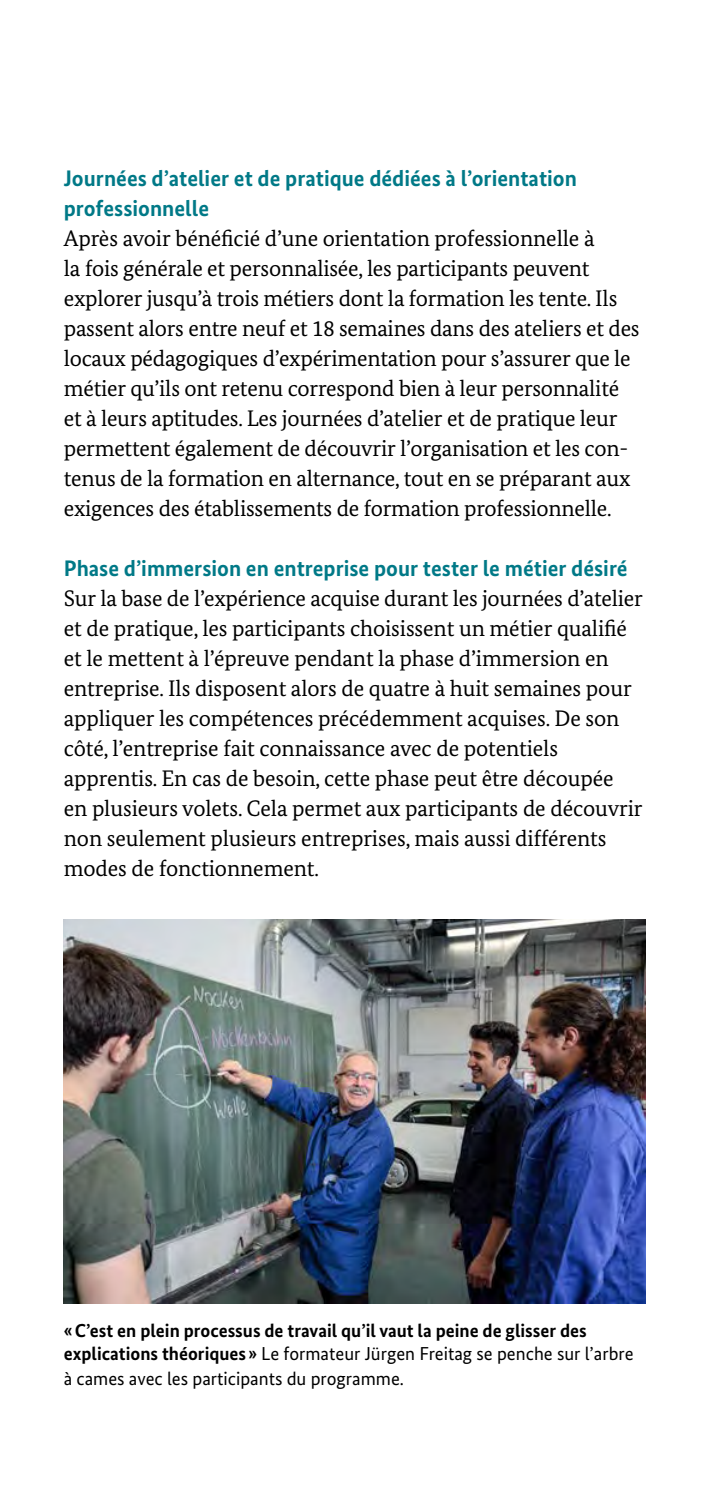
<style>
.page{position:relative;width:709px;height:1489px;background:#fff}
.page>*{position:absolute;margin:0;border:0;box-sizing:border-box;transform-origin:0 0}
.Fliesstext{font:22.5px/30px "Bundes Serif";letter-spacing:-.01em;color:#000}
.Subheadline{font:700 22.5px/30px "Bundes Sans";color:#007987}
.Subheadline-2{font:700 18.75px/22.5px "Bundes Sans";color:#000}
.Subheadline-3{font:18.75px "Bundes Sans";color:#000}
.s1{font-weight:400}
</style>
<div class="page">
<img style="left:64px;top:919px;width:581px;height:384px">
<p class="Subheadline" style="left:64px;top:163px;width:514px">Journées d’atelier et de pratique dédiées à l’orientation professionnelle</p>
<p class="Fliesstext" style="left:64px;top:223px;width:577px">Après avoir bénéficié d’une orientation professionnelle à<br>la fois générale et personnalisée, les participants peuvent explorer jusqu’à trois métiers dont la formation les tente. Ils passent alors entre neuf et 18 semaines dans des ateliers et des locaux pédagogiques d’expérimentation pour s’assurer que le métier qu’ils ont retenu correspond bien à leur personnalité et à leurs aptitudes. Les journées d’atelier et de pratique leur permettent également de découvrir l’organisation et les con&shy;tenus de la formation en alternance, tout en se préparant aux exigences des établissements de formation professionnelle.</p>
<p class="Subheadline" style="left:64px;top:553px;width:565px">Phase d’immersion en entreprise pour tester le métier désiré</p>
<p class="Fliesstext" style="left:64px;top:583px;width:580px">Sur la base de l’expérience acquise durant les journées d’atelier et de pratique, les participants choisissent un métier qualifié et le mettent à l’épreuve pendant la phase d’immersion en entreprise. Ils disposent alors de quatre à huit semaines pour appliquer les compétences précédemment acquises. De son côté, l’entreprise fait connaissance avec de potentiels apprentis. En cas de besoin, cette phase peut être découpée en plusieurs volets. Cela permet aux participants de découvrir non seulement plusieurs entreprises, mais aussi différents modes de fonctionnement.</p>
<p class="Subheadline-2" style="left:64px;top:1319px;width:571px">«C’est en plein processus de travail qu’il vaut la peine de glisser des explications théoriques » <span class="s1">Le formateur Jürgen Freitag se penche sur l’arbre</span></p>
<p class="Subheadline-3" style="left:64px;top:1366px;width:342px">à cames avec les participants du programme.</p>
</div>
